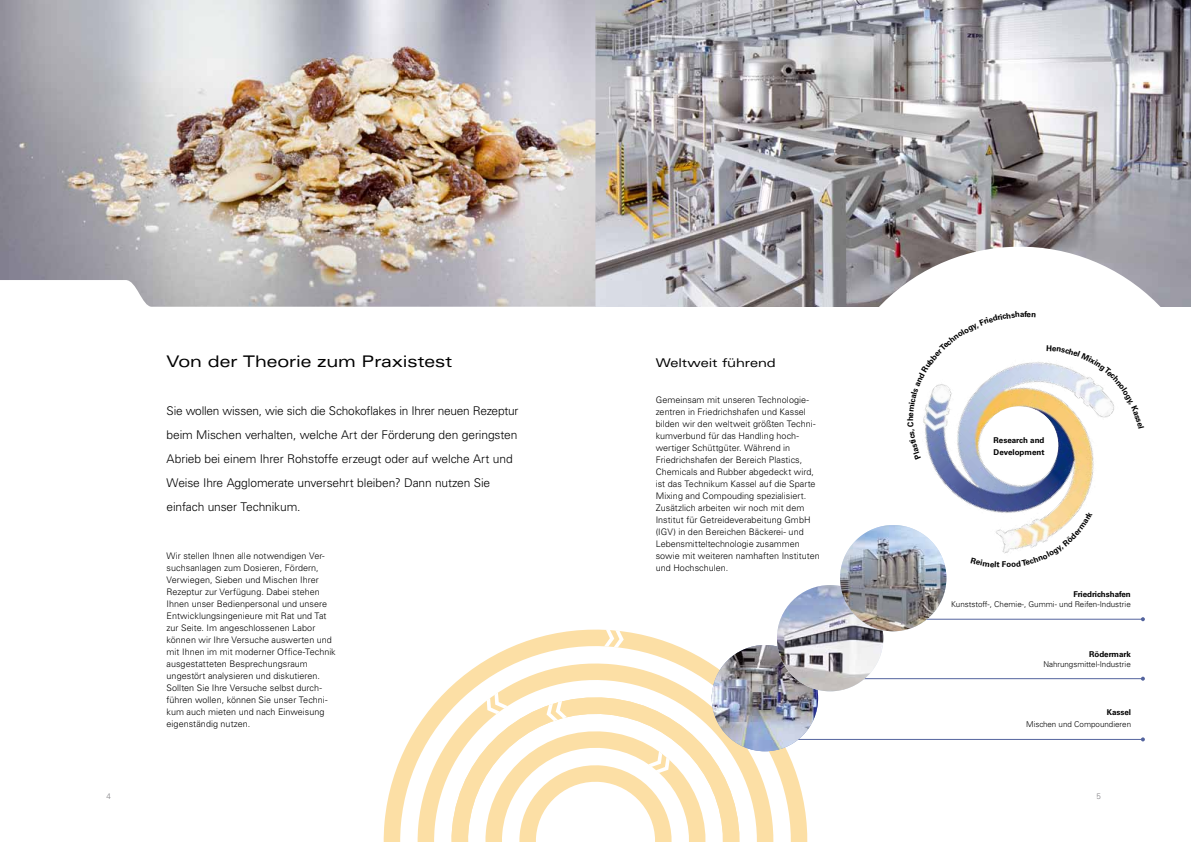
<style>
.page{position:relative;width:1191px;height:842px;background:#fff}
.page>*{position:absolute;margin:0;border:0;box-sizing:border-box;transform-origin:0 0}
.t1{font:expanded 16px "Univers LT Std";letter-spacing:-.01em;color:#000}
.t2{font:300 12px/24px "Univers LT Std";letter-spacing:-.01em;color:#000}
.t3{font:expanded 12px "Univers LT Std";letter-spacing:-.01em;color:#000}
.t4{font:300 9px/12px "Univers LT Std";letter-spacing:.005em;color:#000}
.t5{font:300 8px "Univers LT Std";color:#000}
.t6{font:700 8px/12px "Univers LT Std";color:#000}
.t7{font:300 8px "Univers LT Std";color:#818084}
</style>
<div class="page">
<img style="left:0;top:0;width:1191px;height:307px">
<svg style="left:383px;top:628px;width:425px;height:214px"></svg>
<svg style="left:418px;top:664px;width:355px;height:178px"></svg>
<svg style="left:604px;top:629px;width:20px;height:18px"></svg>
<svg style="left:487px;top:692px;width:21px;height:22px"></svg>
<svg style="left:546px;top:701px;width:21px;height:20px"></svg>
<svg style="left:484px;top:730px;width:222px;height:112px"></svg>
<svg style="left:801px;top:223px;width:390px;height:437px"></svg>
<img style="left:886px;top:299px;width:272px;height:272px">
<hr style="left:788px;top:739px;width:354px;height:1px;background:#54649e">
<svg style="left:1140px;top:737px;width:4px;height:4px"></svg>
<hr style="left:845px;top:678px;width:297px;height:1px;background:#54649e">
<svg style="left:1140px;top:677px;width:4px;height:4px"></svg>
<hr style="left:916px;top:619px;width:226px;height:1px;background:#54649e">
<svg style="left:1140px;top:617px;width:4px;height:4px"></svg>
<img style="left:711px;top:645px;width:107px;height:106px;border-radius:53px">
<img style="left:777px;top:585px;width:106px;height:106px;border-radius:53px">
<img style="left:840px;top:525px;width:106px;height:106px;border-radius:52px">
<div style="left:980px;top:406px;width:78px;height:78px;background:#fff;border-radius:50%"></div>
<svg style="left:907px;top:422px;width:14px;height:37px"></svg>
<svg style="left:908px;top:311px;width:127px;height:105px"></svg>
<svg style="left:1046px;top:345px;width:98px;height:84px"></svg>
<svg style="left:970px;top:557px;width:29px;height:10px"></svg>
<svg style="left:1006px;top:511px;width:86px;height:56px"></svg>
<h1 class="t1" style="left:167px;top:352px;width:287px">Von der Theorie zum Praxistest</h1>
<h2 class="t3" style="left:656px;top:355px;width:121px">Weltweit führend</h2>
<p class="t4" style="left:656px;top:394px;width:166px">Gemeinsam mit unseren Technologie&shy;zentren in Friedrichshafen und Kassel bilden wir den weltweit größten Techni&shy;kumverbund für das Handling hoch&shy;wertiger Schüttgüter. Während in Friedrichshafen der Bereich Plastics, Chemicals and Rubber abgedeckt wird, ist das Technikum Kassel auf die Sparte Mixing and Compouding spezialisiert.<br>Zusätzlich arbeiten wir noch mit dem Institut für Getreideverabeitung GmbH (IGV) in den Bereichen Bäckerei- und Lebensmitteltechnologie zusammen sowie mit weiteren namhaften Instituten und Hochschulen.</p>
<p class="t2" style="left:167px;top:399px;width:353px">Sie wollen wissen, wie sich die Schokoflakes in Ihrer neuen Rezeptur beim Mischen verhalten, welche Art der Förderung den geringsten Abrieb bei einem Ihrer Rohstoffe erzeugt oder auf welche Art und Weise Ihre Agglomerate unversehrt bleiben? Dann nutzen Sie einfach unser Technikum.</p>
<p class="t4" style="left:167px;top:550px;width:171px">Wir stellen Ihnen alle notwendigen Ver&shy;suchsanlagen zum Dosieren, Fördern, Verwiegen, Sieben und Mischen Ihrer Rezeptur zur Verfügung. Dabei stehen Ihnen unser Bedienpersonal und unsere Entwicklungsingenieure mit Rat und Tat zur Seite. Im angeschlossenen Labor können wir Ihre Versuche auswerten und mit Ihnen im mit moderner Office-Technik ausgestatteten Besprechungsraum ungestört analysieren und diskutieren.<br>Sollten Sie Ihre Versuche selbst durch&shy;führen wollen, können Sie unser Techni&shy;kum auch mieten und nach Einweisung eigenständig nutzen.</p>
<p class="t6" style="left:904px;top:421px;width:6px;rotate:-90deg">h</p>
<p class="t6" style="left:1024px;top:308px;width:4px">f</p>
<p class="t6" style="left:993px;top:434px;width:52px">Research and<br>Development</p>
<p class="t6" style="left:1002px;top:559px;width:6px">F</p>
<p class="t6" style="left:1073px;top:588px;width:59px">Friedrichshafen</p>
<p class="t5" style="left:951px;top:600px;width:181px">Kunststoff-, Chemie-, Gummi- und Reifen-Industrie</p>
<p class="t6" style="left:1089px;top:648px;width:43px">Rödermark</p>
<p class="t5" style="left:1043px;top:660px;width:89px">Nahrungsmittel-Industrie</p>
<p class="t6" style="left:1106px;top:706px;width:26px">Kassel</p>
<p class="t5" style="left:1026px;top:719px;width:106px">Mischen und Compoundieren</p>
<p class="t7" style="left:106px;top:791px;width:6px">4</p>
<p class="t7" style="left:1096px;top:791px;width:6px">5</p>
</div>
